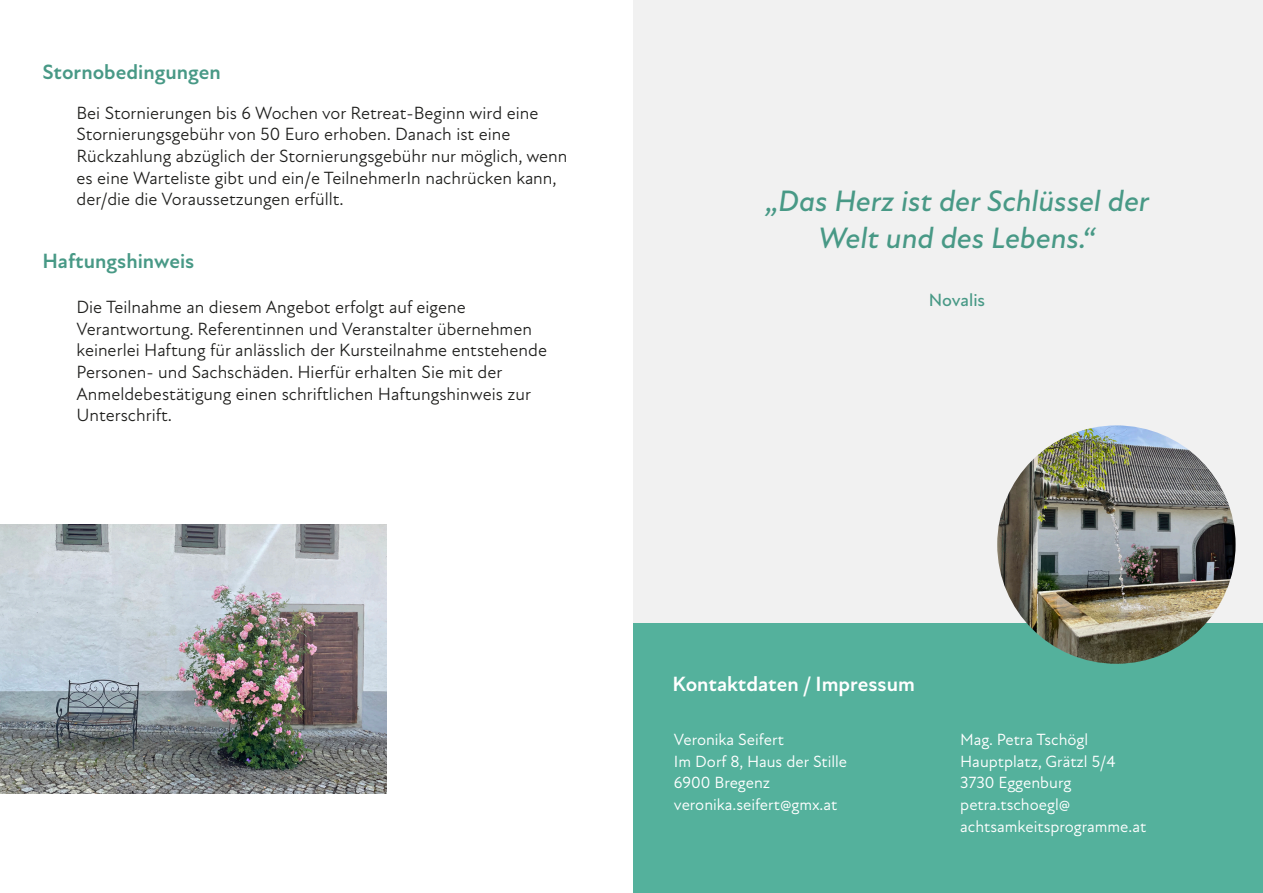
<style>
.page{position:relative;width:1263px;height:893px;background:#fff}
.page>*{position:absolute;margin:0;border:0;box-sizing:border-box;transform-origin:0 0}
.t1{font:italic 500 30px/36.5px "New Atten";color:#489986;text-align:center}
.t2{font:700 21px "New Atten";color:#489986}
.t3{font:700 21px "New Atten";color:#fff}
.t4{font:18px/21.6px "New Atten";color:#1d1d1b}
.t5{font:500 18px "New Atten";letter-spacing:-.005em;color:#489986}
.t6{font:16.5px/21.6px "New Atten";color:#fff}
</style>
<div class="page">
<div style="left:632px;top:0;width:630px;height:893px;background:#f1f1f1"></div>
<div style="left:633px;top:624px;width:630px;height:269px;background:#54b19c"></div>
<img style="left:997px;top:425px;width:238px;height:239px;border-radius:119px">
<img style="left:0;top:524px;width:387px;height:269px">
<p class="t2" style="left:43px;top:60px;width:180px">Stornobedingungen</p>
<p class="t4" style="left:77px;top:102px;width:492px">Bei Stornierungen bis 6 Wochen vor Retreat-Beginn wird eine Stornierungsgebühr von 50 Euro erhoben. Danach ist eine Rückzahlung abzüglich der Stornierungsgebühr nur möglich, wenn es eine Warteliste gibt und ein/e TeilnehmerIn nachrücken kann, der/die die Voraussetzungen erfüllt.</p>
<p class="t2" style="left:43px;top:249px;width:153px">Haftungshinweis</p>
<p class="t4" style="left:77px;top:297px;width:472px">Die Teilnahme an diesem Angebot erfolgt auf eigene Verantwortung. Referentinnen und Veranstalter übernehmen keinerlei Haftung für anlässlich der Kursteilnahme entstehende Personen- und Sachschäden. Hierfür erhalten Sie mit der Anmeldebestätigung einen schriftlichen Haftungshinweis zur Unterschrift.</p>
<h1 class="t1" style="left:765px;top:183px;width:385px">„Das Herz ist der Schlüssel der<br>Welt und des Lebens.“</h1>
<p class="t5" style="left:929px;top:289px;width:58px">Novalis</p>
<p class="t3" style="left:673px;top:672px;width:244px">Kontaktdaten / Impressum</p>
<p class="t6" style="left:674px;top:729px;width:175px">Veronika Seifert<br>Im Dorf 8, Haus der Stille<br>6900 Bregenz veronika.seifert@gmx.at</p>
<p class="t6" style="left:960px;top:729px;width:188px">Mag. Petra Tschögl<br>Hauptplatz, Grätzl 5/4<br>3730 Eggenburg petra.tschoegl@ achtsamkeitsprogramme.at</p>
</div>
